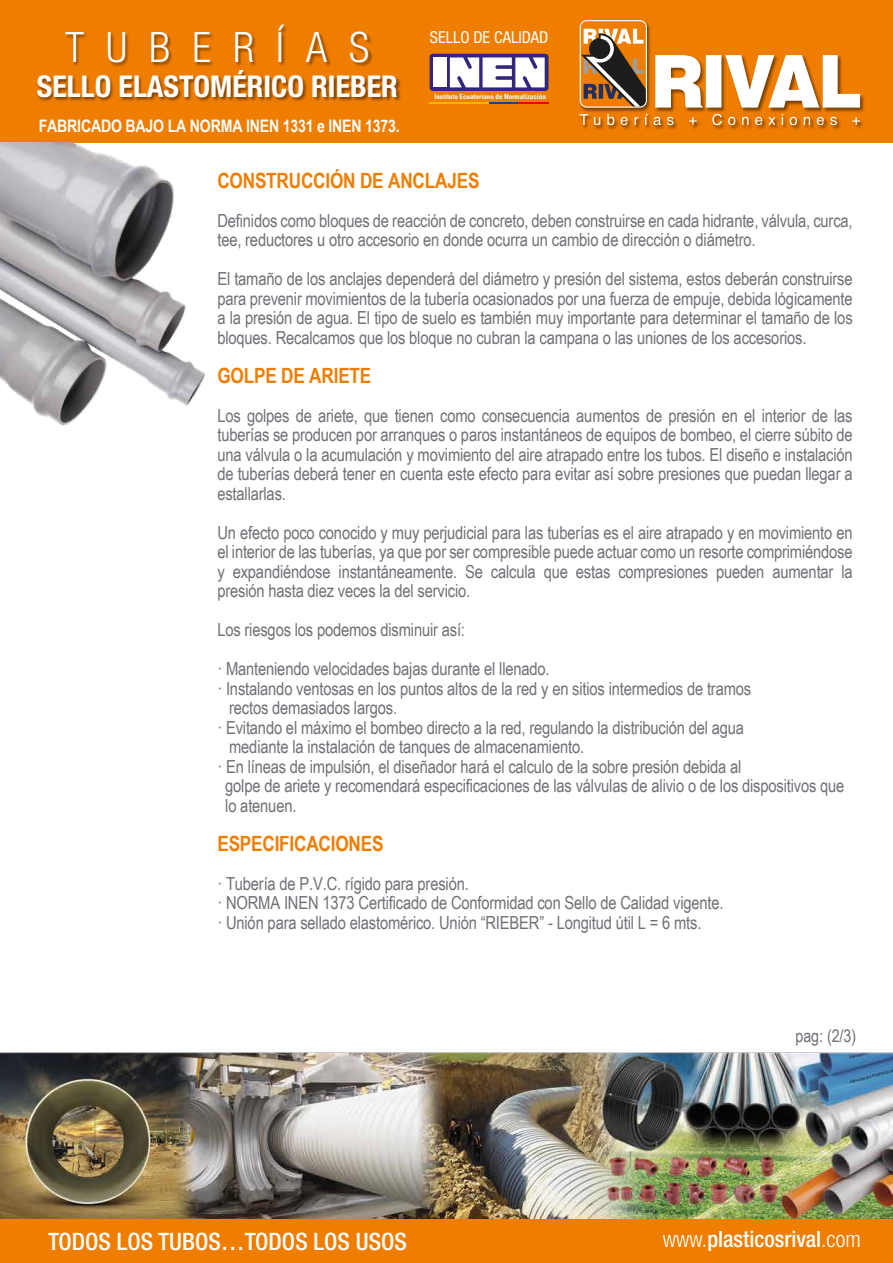
<style>
.page{position:relative;width:893px;height:1263px;background:#fff}
.page>*{position:absolute;margin:0;border:0;box-sizing:border-box;transform-origin:0 0}
.t1{font:300 condensed 42px "Helvetica Neue LT Std";letter-spacing:.525em;color:#fff}
.t2{font:700 condensed 30px "Helvetica Neue LT Std";color:#fff}
.t3{font:500 condensed 24px "Helvetica Neue LT Std";color:#fff}
.t4{font:500 condensed 22.5px "Helvetica Neue LT Std";color:#fff}
.t5{font:700 21px "Arial Narrow";letter-spacing:-.01em;color:#ef7d00}
.t6{font:18px/19.5px "Arial Narrow";letter-spacing:-.01em;color:#706f76}
.t7{font:17.4px "Arial Narrow";color:#706f76}
.t8{font:700 17.25px "Arial Narrow";letter-spacing:-.01em;color:#fff}
.t9{font:condensed 16.5px "Helvetica Neue LT Std";color:#fff}
.t10{font:700 condensed 7.05px "Univers";color:#fff}
.s1{font-weight:300}
</style>
<div class="page">
<img style="left:0;top:1052px;width:893px;height:167px">
<div style="left:0;top:0;width:893px;height:142px;background:#ef7d00"></div>
<div style="left:0;top:1219px;width:893px;height:44px;background:#ef7d00"></div>
<img style="left:579px;top:22px;width:285px;height:108px">
<svg style="left:655px;top:55px;width:205px;height:53px"></svg>
<svg style="left:580px;top:114px;width:8px;height:11px"></svg>
<svg style="left:594px;top:117px;width:6px;height:8px"></svg>
<svg style="left:607px;top:114px;width:7px;height:11px"></svg>
<svg style="left:621px;top:117px;width:7px;height:8px"></svg>
<svg style="left:635px;top:117px;width:3px;height:8px"></svg>
<svg style="left:645px;top:114px;width:3px;height:11px"></svg>
<svg style="left:654px;top:117px;width:7px;height:8px"></svg>
<svg style="left:667px;top:117px;width:6px;height:8px"></svg>
<svg style="left:689px;top:117px;width:8px;height:8px"></svg>
<svg style="left:712px;top:114px;width:10px;height:11px"></svg>
<svg style="left:728px;top:117px;width:7px;height:8px"></svg>
<svg style="left:742px;top:117px;width:6px;height:8px"></svg>
<svg style="left:755px;top:117px;width:7px;height:8px"></svg>
<svg style="left:768px;top:117px;width:7px;height:8px"></svg>
<svg style="left:790px;top:117px;width:7px;height:8px"></svg>
<svg style="left:804px;top:117px;width:6px;height:8px"></svg>
<svg style="left:817px;top:117px;width:7px;height:8px"></svg>
<svg style="left:830px;top:117px;width:7px;height:8px"></svg>
<svg style="left:852px;top:117px;width:8px;height:8px"></svg>
<svg style="left:580px;top:20px;width:67px;height:88px"></svg>
<img style="left:0;top:142px;width:210px;height:284px">
<svg style="left:430px;top:54px;width:118px;height:37px"></svg>
<div style="left:433px;top:58px;width:13px;height:29px;background:#fff"></div>
<svg style="left:450px;top:58px;width:95px;height:29px;background:#dad8e7"></svg>
<hr style="left:430px;top:102px;width:59px;height:2px;background:#e9ba00">
<hr style="left:489px;top:102px;width:29px;height:2px;background:#0f4690">
<hr style="left:518px;top:102px;width:30px;height:2px;background:#e30613">
<img style="left:37px;top:26px;width:364px;height:76px">
<h1 class="t1" style="left:65px;top:23px;width:305px">TUBERÍAS</h1>
<h2 class="t2" style="left:37px;top:68px;width:362px">SELLO ELASTOMÉRICO RIEBER</h2>
<p class="t8" style="left:39px;top:113px;width:362px">FABRICADO BAJO LA NORMA INEN 1331 e INEN 1373.</p>
<p class="t9" style="left:430px;top:28px;width:120px">SELLO DE CALIDAD</p>
<p class="t10" style="left:434px;top:92px;width:113px">Instituto Ecuatoriano de Normalización</p>
<p class="t5" style="left:217px;top:164px;width:264px">CONSTRUCCIÓN DE ANCLAJES</p>
<p class="t6" style="left:217px;top:210px;width:637px">Definidos como bloques de reacción de concreto, deben construirse en cada hidrante, válvula, curca, tee, reductores u otro accesorio en donde ocurra un cambio de dirección o diámetro.</p>
<p class="t6" style="left:217px;top:268px;width:637px;text-align:justify">El tamaño de los anclajes dependerá del diámetro y presión del sistema, estos deberán construirse para prevenir movimientos de la tubería ocasionados por una fuerza de empuje, debida lógicamente a la presión de agua. El tipo de suelo es también muy importante para determinar el tamaño de los bloques. Recalcamos que los bloque no cubran la campana o las uniones de los accesorios.</p>
<p class="t5" style="left:217px;top:359px;width:155px">GOLPE DE ARIETE</p>
<p class="t6" style="left:217px;top:405px;width:637px;text-align:justify">Los golpes de ariete, que tienen como consecuencia aumentos de presión en el interior de las tuberías se producen por arranques o paros instantáneos de equipos de bombeo, el cierre súbito de una válvula o la acumulación y movimiento del aire atrapado entre los tubos. El diseño e instalación de tuberías deberá tener en cuenta este efecto para evitar así sobre presiones que puedan llegar a estallarlas.</p>
<p class="t6" style="left:217px;top:522px;width:637px;text-align:justify">Un efecto poco conocido y muy perjudicial para las tuberías es el aire atrapado y en movimiento en el interior de las tuberías, ya que por ser compresible puede actuar como un resorte comprimiéndose y expandiéndose instantáneamente. Se calcula que estas compresiones pueden aumentar la presión hasta diez veces la del servicio.</p>
<p class="t6" style="left:217px;top:609px;width:334px;line-height:39px">Los riesgos los podemos disminuir así:<br>· Manteniendo velocidades bajas durante el llenado.</p>
<p class="t6" style="left:217px;top:678px;width:535px">· Instalando ventosas en los puntos altos de la red y en sitios intermedios de tramos</p>
<p class="t6" style="left:229px;top:697px;width:169px">rectos demasiados largos.</p>
<p class="t6" style="left:217px;top:717px;width:528px">· Evitando el máximo el bombeo directo a la red, regulando la distribución del agua</p>
<p class="t6" style="left:229px;top:736px;width:356px">mediante la instalación de tanques de almacenamiento.</p>
<p class="t6" style="left:217px;top:756px;width:526px">· En líneas de impulsión, el diseñador hará el calculo de la sobre presión debida al</p>
<p class="t6" style="left:225px;top:775px;width:621px">golpe de ariete y recomendará especificaciones de las válvulas de alivio o de los dispositivos que</p>
<p class="t6" style="left:225px;top:795px;width:73px">lo atenuen.</p>
<p class="t5" style="left:217px;top:827px;width:168px">ESPECIFICACIONES</p>
<p class="t6" style="left:217px;top:873px;width:508px">· Tubería de P.V.C. rígido para presión.<br>· NORMA INEN 1373 Certificado de Conformidad con Sello de Calidad vigente. · Unión para sellado elastomérico. Unión “RIEBER” - Longitud útil L = 6 mts.</p>
<p class="t7" style="left:795px;top:1023px;width:62px">pag: (2/3)</p>
<h3 class="t3" style="left:48px;top:1227px;width:360px">TODOS LOS TUBOS…TODOS LOS USOS</h3>
<p class="t4" style="left:663px;top:1226px;width:199px"><span class="s1">www.</span>plasticosrival<span class="s1">.com</span></p>
</div>
